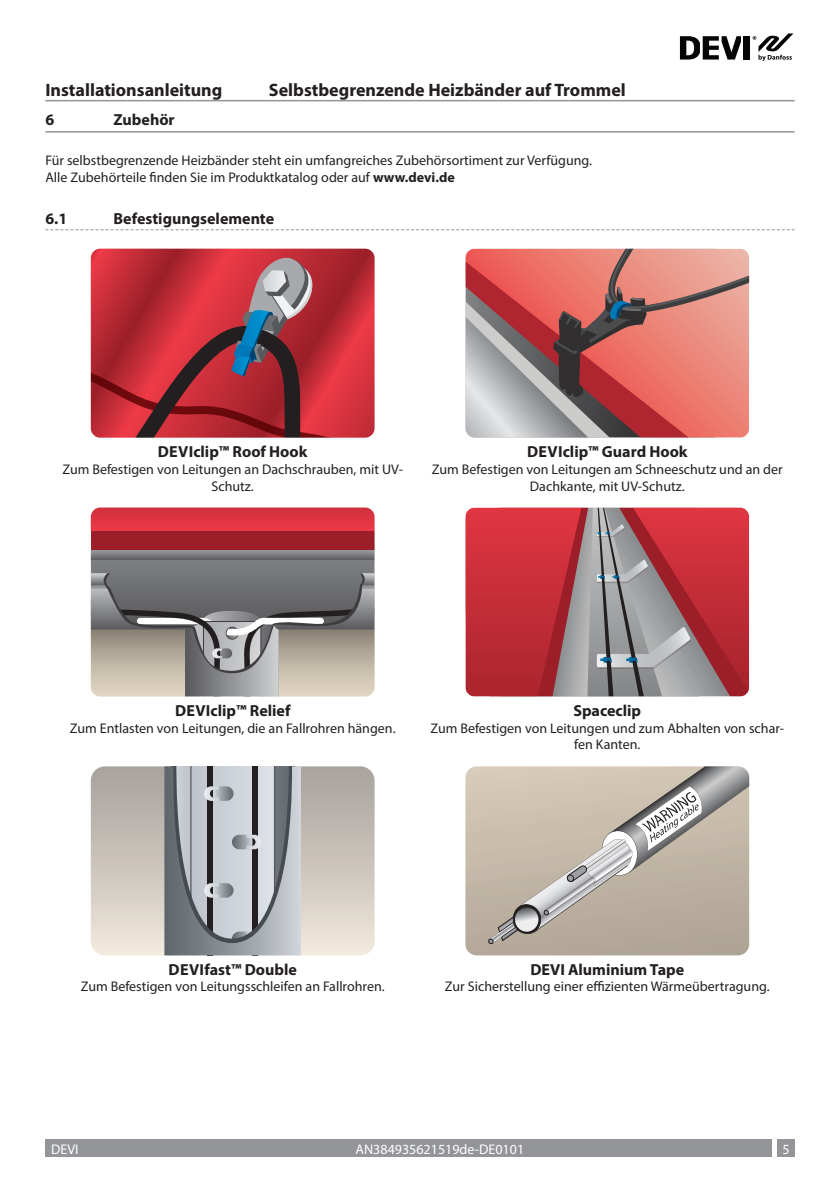
<style>
.page{position:relative;width:840px;height:1191px;background:#fff}
.page>*{position:absolute;margin:0;border:0;box-sizing:border-box;transform-origin:0 0}
.t1{font:700 18px "Myriad Pro";color:#231f20}
.t2{font:700 16px "Myriad Pro";color:#231f20}
.DEVI_Body{font:14px/16.8px "Myriad Pro";color:#231f20;text-align:center}
.t3{font:14px "Myriad Pro";color:#fff}
.s1{font-weight:700}
</style>
<div class="page">
<hr style="left:45px;top:131px;width:749px;height:2px;background:#939598">
<svg style="left:45px;top:229px;width:749px;height:1px"></svg>
<svg style="left:91px;top:249px;width:283px;height:189px;background:#af343f"></svg>
<svg style="left:465px;top:249px;width:283px;height:189px;background:#c47a75"></svg>
<svg style="left:91px;top:507px;width:283px;height:189px;background:#9a7676"></svg>
<svg style="left:465px;top:507px;width:283px;height:189px;background:#b3565d"></svg>
<svg style="left:91px;top:766px;width:283px;height:189px;background:#cbc4bc"></svg>
<svg style="left:164px;top:766px;width:137px;height:189px;background:#a0a5aa"></svg>
<svg style="left:465px;top:766px;width:283px;height:189px;background:#beb4a3"></svg>
<svg style="left:488px;top:766px;width:260px;height:178px;background:#bdb4a7"></svg>
<div style="left:777px;top:1140px;width:17px;height:17px;background:#939598"></div>
<div style="left:45px;top:1140px;width:726px;height:17px;background:#939598"></div>
<div style="left:743px;top:36px;width:6px;height:24px;background:#060504"></div>
<svg style="left:679px;top:36px;width:61px;height:24px"></svg>
<svg style="left:752px;top:33px;width:41px;height:28px"></svg>
<hr style="left:45px;top:100px;width:749px;height:1px;background:#939598">
<p class="t1" style="left:45px;top:79px;width:178px">Installationsanleitung</p>
<p class="t1" style="left:269px;top:79px;width:358px">Selbstbegrenzende Heizbänder auf Trommel</p>
<p class="t2" style="left:45px;top:110px;width:10px">6</p>
<p class="t2" style="left:113px;top:110px;width:63px">Zubehör</p>
<p class="DEVI_Body" style="left:45px;top:152px;width:546px;text-align:left">Für selbstbegrenzende Heizbänder steht ein umfangreiches Zubehörsortiment zur Verfügung.<br>Alle Zubehörteile finden Sie im Produktkatalog oder auf <span class="s1">www.devi.de</span></p>
<p class="t2" style="left:45px;top:208px;width:23px">6.1</p>
<p class="t2" style="left:113px;top:208px;width:162px">Befestigungselemente</p>
<p class="t2" style="left:158px;top:441px;width:151px">DEVIclip™ Roof Hook</p>
<p class="DEVI_Body" style="left:62px;top:460px;width:342px">Zum Befestigen von Leitungen an Dachschrauben, mit UV-<br>Schutz.</p>
<p class="t2" style="left:526px;top:441px;width:162px">DEVIclip™ Guard Hook</p>
<p class="DEVI_Body" style="left:431px;top:460px;width:352px">Zum Befestigen von Leitungen am Schneeschutz und an der<br>Dachkante, mit UV-Schutz.</p>
<p class="t2" style="left:175px;top:700px;width:117px">DEVIclip™ Relief</p>
<p class="DEVI_Body" style="left:70px;top:719px;width:326px">Zum Entlasten von Leitungen, die an Fallrohren hängen.</p>
<p class="t2" style="left:573px;top:700px;width:69px">Spaceclip</p>
<p class="DEVI_Body" style="left:430px;top:719px;width:355px">Zum Befestigen von Leitungen und zum Abhalten von schar&shy;fen Kanten.</p>
<p class="t2" style="left:168px;top:958px;width:130px">DEVIfast™ Double</p>
<p class="DEVI_Body" style="left:81px;top:978px;width:304px">Zum Befestigen von Leitungsschleifen an Fallrohren.</p>
<p class="t2" style="left:530px;top:958px;width:155px">DEVI Aluminium Tape</p>
<p class="DEVI_Body" style="left:444px;top:978px;width:325px">Zur Sicherstellung einer effizienten Wärmeübertragung.</p>
<p class="t3" style="left:51px;top:1140px;width:29px">DEVI</p>
<p class="t3" style="left:355px;top:1140px;width:170px">AN384935621519de-DE0101</p>
<p class="t3" style="left:782px;top:1140px;width:9px">5</p>
</div>
